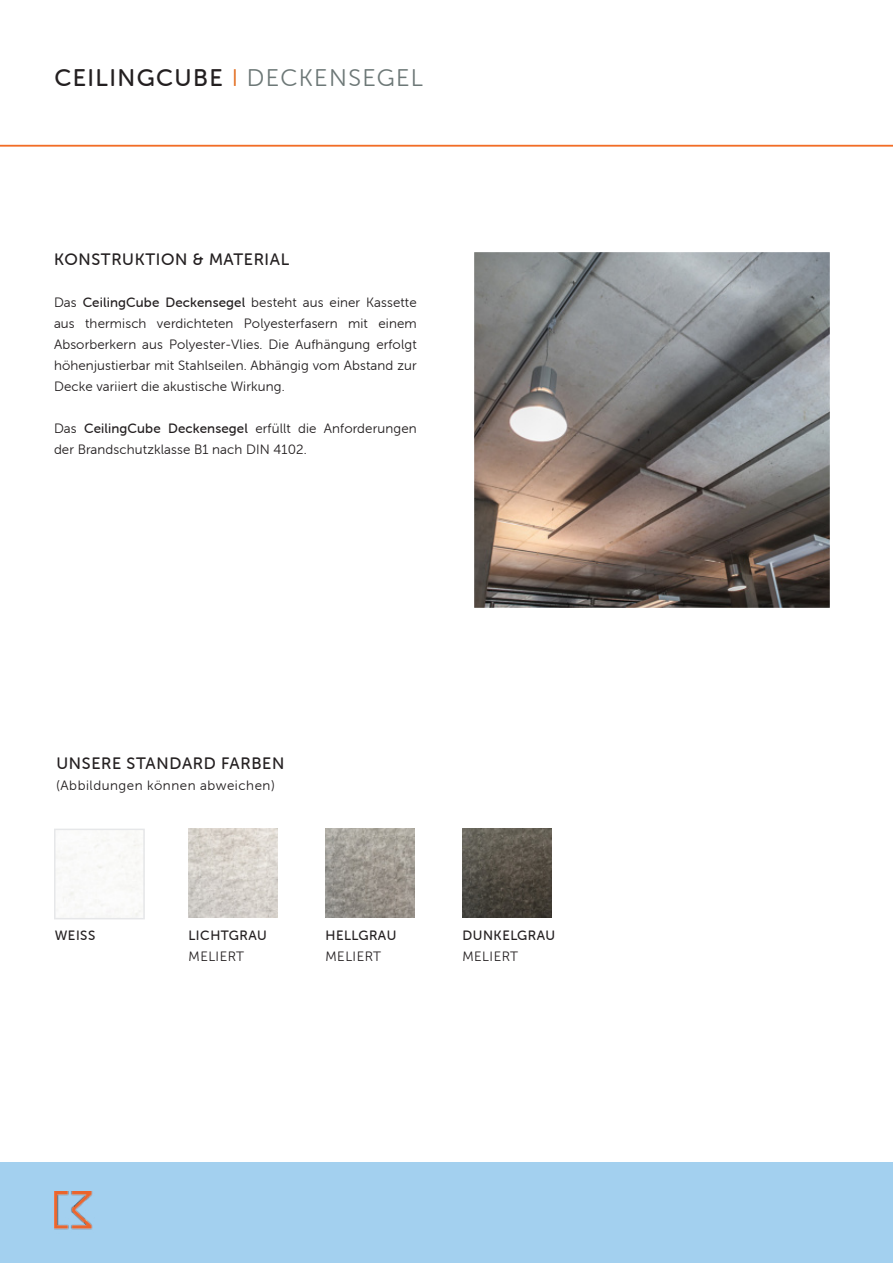
<style>
.page{position:relative;width:893px;height:1263px;background:#fff}
.page>*{position:absolute;margin:0;border:0;box-sizing:border-box;transform-origin:0 0}
.t1{font:24px "Museo Sans Rounded 500";letter-spacing:.06em;color:#231f20}
.t2{font:16.5px "Museo Sans Rounded 500";letter-spacing:.04em;color:#231f20}
.t3{font:13.5px/21px "Museo Sans Rounded 300";letter-spacing:.01em;color:#231f20;text-align:justify}
.t4{font:13.5px "Museo Sans Rounded 300";letter-spacing:.04em;color:#231f20}
.t5{font:13.5px "Museo Sans Rounded 500";letter-spacing:.04em;color:#231f20}
.s1{font-family:"Museo Sans Rounded 300";color:#e37125}
.s2{font-family:"Museo Sans Rounded 300";color:#6d7877}
.s3{font-family:"Museo Sans Rounded 500"}
</style>
<div class="page">
<div style="left:0;top:1162px;width:893px;height:101px;background:#a3d0ef"></div>
<img style="left:54px;top:1191px;width:39px;height:39px">
<hr style="left:0;top:145px;width:893px;height:1px;background:#f26d26">
<img style="left:189px;top:828px;width:89px;height:90px">
<div style="left:54px;top:829px;width:91px;height:90px;border:2px solid #e6e7e9"></div>
<img style="left:325px;top:828px;width:90px;height:90px">
<img style="left:462px;top:828px;width:90px;height:90px">
<img style="left:475px;top:253px;width:354px;height:354px">
<div style="left:467px;top:245px;width:370px;height:370px;border:7px solid #fff"></div>
<h1 class="t1" style="left:54px;top:69px;width:370px">CEILINGCUBE <span class="s1">I</span> <span class="s2">DECKENSEGEL</span></h1>
<p class="t2" style="left:54px;top:254px;width:237px">KONSTRUKTION &amp; MATERIAL</p>
<p class="t3" style="left:54px;top:292px;width:364px">Das <span class="s3">CeilingCube Deckensegel</span> besteht aus einer Kassette aus thermisch verdichteten Polyesterfasern mit einem Absorberkern aus Polyester-Vlies. Die Aufhängung erfolgt höhenjustierbar mit Stahlseilen. Abhängig vom Abstand zur Decke variiert die akustische Wirkung.</p>
<p class="t3" style="left:54px;top:418px;width:364px">Das <span class="s3">CeilingCube Deckensegel</span> erfüllt die Anforderungen der Brandschutzklasse B1 nach DIN 4102.</p>
<p class="t2" style="left:56px;top:757px;width:229px">UNSERE STANDARD FARBEN</p>
<p class="t4" style="left:56px;top:778px;width:220px">(Abbildungen können abweichen)</p>
<p class="t5" style="left:55px;top:930px;width:42px">WEISS</p>
<p class="t5" style="left:189px;top:930px;width:80px">LICHTGRAU</p>
<p class="t4" style="left:189px;top:949px;width:57px">MELIERT</p>
<p class="t5" style="left:325px;top:930px;width:72px">HELLGRAU</p>
<p class="t4" style="left:325px;top:949px;width:57px">MELIERT</p>
<p class="t5" style="left:462px;top:930px;width:94px">DUNKELGRAU</p>
<p class="t4" style="left:462px;top:949px;width:57px">MELIERT</p>
</div>
